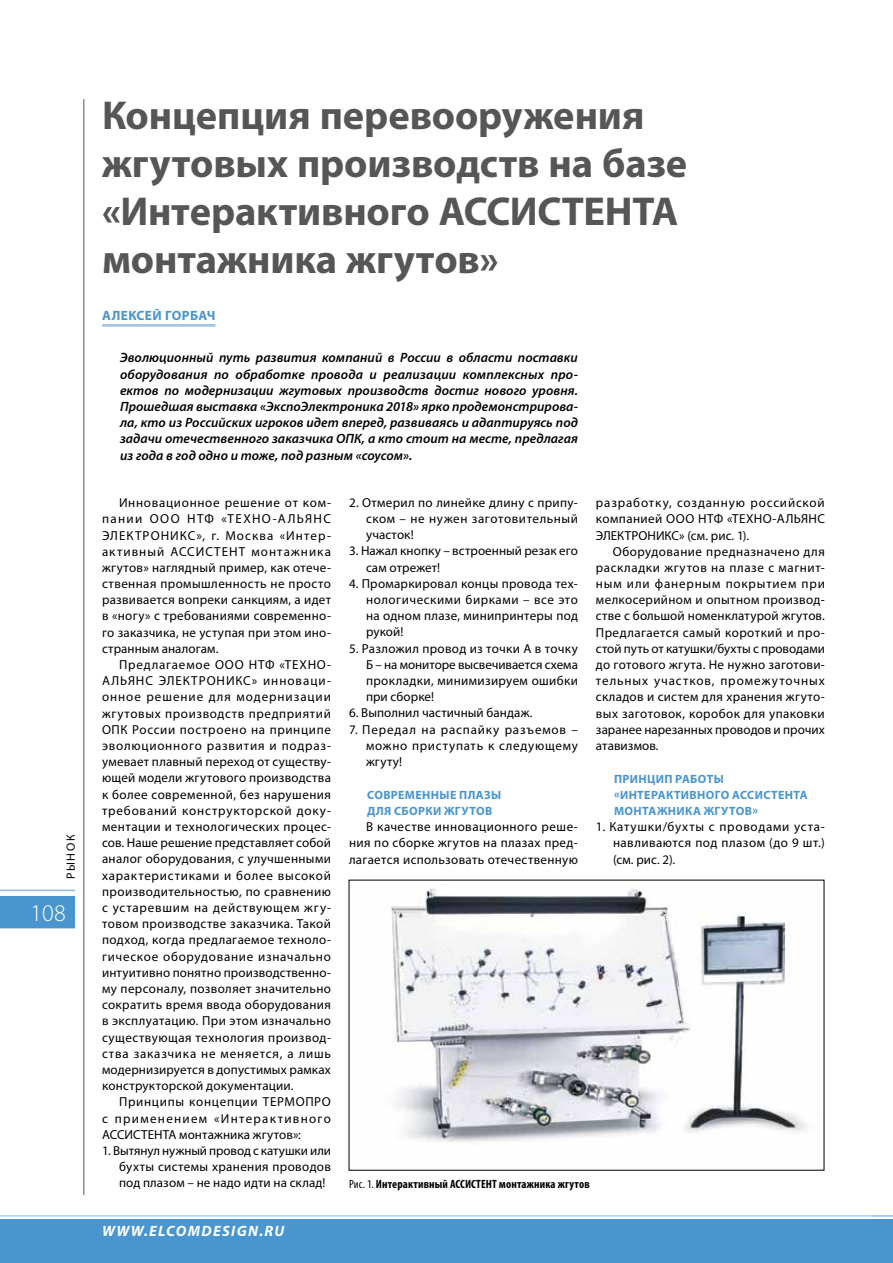
<style>
.page{position:relative;width:893px;height:1263px;background:#fff}
.page>*{position:absolute;margin:0;border:0;box-sizing:border-box;transform-origin:0 0}
.t1{font:700 40.5px/48px "Myriad Pro";letter-spacing:-.005em;color:#565656}
.t2{font:300 24px "Myriad Pro";color:#fff}
.t3{font:italic 700 15px "Myriad Pro";letter-spacing:.09em;color:#fff}
.t4{font:italic 600 13.5px/16.2px "Myriad Pro";letter-spacing:.005em;color:#000;text-align:justify}
.t5{font:700 13.5px "Myriad Pro";letter-spacing:.04em;color:#4995cf}
.t6{font:13.05px/16.2px "Myriad Pro";letter-spacing:.02em;color:#000;text-align:justify}
.t7{font:700 12px/16.2px "Myriad Pro";letter-spacing:.1em;color:#4995cf}
.t8{font:700 condensed 12px "Myriad Pro";letter-spacing:.01em;color:#000}
.t9{font:700 12px/16.2px "Myriad Pro";letter-spacing:.135em;color:#4995cf}
.t10{font:700 12px "Myriad Pro";letter-spacing:.03em;color:#4995cf}
.t11{font:12px "Myriad Pro";letter-spacing:.14em;color:#000}
.s1{font-weight:400}
</style>
<div class="page">
<hr style="left:84px;top:99px;width:1px;height:1096px;background:#565656">
<div style="left:0;top:896px;width:75px;height:32px;background:#4995cf"></div>
<hr style="left:0;top:890px;width:75px;height:1px;background:#98bae2">
<hr style="left:0;top:1215px;width:893px;height:1px;background:#98bae2">
<div style="left:0;top:1220px;width:893px;height:43px;background:#4995cf"></div>
<hr style="left:102px;top:324px;width:113px;height:1px;background:#78a9d9">
<hr style="left:102px;top:326px;width:113px;height:1px;background:#78a9d9">
<img style="left:390px;top:887px;width:417px;height:255px">
<p class="t11" style="left:63px;top:879px;width:46px;rotate:-90deg">РЫНОК</p>
<h2 class="t2" style="left:31px;top:899px;width:37px">108</h2>
<h1 class="t1" style="left:102px;top:90px;width:587px">Концепция перевооружения жгутовых производств на базе «Интерактивного АССИСТЕНТА монтажника жгутов»</h1>
<p class="t5" style="left:102px;top:306px;width:28px">Алексе</p>
<p class="t5" style="left:153px;top:306px;width:64px">й Горбач</p>
<p class="t4" style="left:120px;top:349px;width:459px">Эволюционный путь развития компаний в России в области поставки оборудования по обработке провода и реализации комплексных про&shy;ектов по модернизации жгутовых производств достиг нового уровня.<br>Прошедшая выставка «ЭкспоЭлектроника 2018» ярко продемонстрирова&shy;ла, кто из Российских игроков идет вперед, развиваясь и адаптируясь под задачи отечественного заказчика ОПК, а кто стоит на месте, предлагая из года в год одно и тоже, под разным «соусом».</p>
<p class="t6" style="left:102px;top:494px;width:230px;text-indent:17px">Инновационное решение от ком&shy;пании ООО НТФ «ТЕХНО-АЛЬЯНС ЭЛЕКТРОНИКС», г. Москва «Интер&shy;активный АССИСТЕНТ монтажника жгутов» наглядный пример, как отече&shy;ственная промышленность не просто развивается вопреки санкциям, а идет в «ногу» с требованиями современно&shy;го заказчика, не уступая при этом ино&shy;странным аналогам.</p>
<p class="t6" style="left:102px;top:656px;width:231px;text-indent:17px">Предлагаемое ООО НТФ «ТЕХНО-АЛЬЯНС ЭЛЕКТРОНИКС» инноваци&shy;онное решение для модернизации жгутовых производств предприятий ОПК России построено на принципе эволюционного развития и подраз&shy;умевает плавный переход от существу&shy;ющей модели жгутового производства к более современной, без нарушения требований конструкторской доку&shy;ментации и технологических процес&shy;сов. Наше решение представляет собой аналог оборудования, с улучшенными характеристиками и более высокой производительностью, по сравнению с устаревшим на действующем жгу&shy;товом производстве заказчика. Такой подход, когда предлагаемое техноло&shy;гическое оборудование изначально интуитивно понятно производственно&shy;му персоналу, позволяет значительно сократить время ввода оборудования в эксплуатацию. При этом изначально существующая технология производ&shy;ства заказчика не меняется, а лишь модернизируется в допустимых рамках конструкторской документации.</p>
<p class="t6" style="left:102px;top:1094px;width:230px;text-indent:17px">Принципы концепции ТЕРМОПРО с применением «Интерактивного АССИСТЕНТА монтажника жгутов»:</p>
<p class="t6" style="left:119px;top:1142px;width:213px;text-indent:-17px">1. Вытянул нужный провод с катушки или бухты системы хранения проводов под плазом – не надо идти на склад!</p>
<p class="t6" style="left:596px;top:494px;width:230px">разработку, созданную российской компанией ООО НТФ «ТЕХНО-АЛЬЯНС ЭЛЕКТРОНИКС» (см. рис. 1).</p>
<p class="t6" style="left:596px;top:543px;width:230px;text-indent:17px">Оборудование предназначено для раскладки жгутов на плазе с магнит&shy;ным или фанерным покрытием при мелкосерийном и опытном производ&shy;стве с большой номенклатурой жгутов.<br>Предлагается самый короткий и про&shy;стой путь от катушки/бухты с проводами до готового жгута. Не нужно заготови&shy;тельных участков, промежуточных складов и систем для хранения жгуто&shy;вых заготовок, коробок для упаковки заранее нарезанных проводов и прочих атавизмов.</p>
<p class="t7" style="left:614px;top:770px;width:111px">Прин цип работы «Инте</p>
<p class="t6" style="left:366px;top:494px;width:213px;text-indent:-17px">2. Отмерил по линейке длину с припу&shy;ском – не нужен заготовительный участок!</p>
<p class="t6" style="left:366px;top:543px;width:213px;text-indent:-17px">3. Нажал кнопку – встроенный резак его сам отрежет!</p>
<p class="t6" style="left:366px;top:575px;width:213px;text-indent:-17px">4. Промаркировал концы провода тех&shy;нологическими бирками – все это на одном плазе, минипринтеры под рукой!</p>
<p class="t6" style="left:366px;top:640px;width:213px;text-indent:-17px">5. Разложил провод из точки А в точку Б – на мониторе высвечивается схема прокладки, минимизируем ошибки при сборке!</p>
<p class="t6" style="left:349px;top:705px;width:185px">6. Выполнил частичный бандаж.</p>
<p class="t6" style="left:366px;top:721px;width:213px;text-indent:-17px">7. Передал на распайку разъемов – можно приступать к следующему жгуту!</p>
<p class="t7" style="left:367px;top:786px;width:57px">Современн</p>
<p class="t9" style="left:367px;top:786px;width:136px;text-indent:72px">ые плазы для сборки жгутов</p>
<p class="t6" style="left:349px;top:818px;width:230px;text-indent:17px">В качестве инновационного реше&shy;ния по сборке жгутов на плазах пред&shy;лагается использовать отечественную</p>
<p class="t7" style="left:651px;top:786px;width:16px">ракти</p>
<p class="t10" style="left:690px;top:787px;width:119px">вного АССИСТЕНТА</p>
<p class="t7" style="left:614px;top:802px;width:28px">монта</p>
<p class="t7" style="left:657px;top:802px;width:20px">жника</p>
<p class="t7" style="left:704px;top:802px;width:56px">жгутов»</p>
<p class="t6" style="left:613px;top:818px;width:213px;text-indent:-17px">1. Катушки/бухты с проводами уста&shy;навливаются под плазом (до 9 шт.) (см. рис. 2).</p>
<p class="t8" style="left:349px;top:1177px;width:242px"><span class="s1">Рис. 1.</span> Интерактивный АССИСТЕНТ монтажника жгутов</p>
<p class="t3" style="left:102px;top:1221px;width:184px">WWW.ELCOMDESIGN.RU</p>
</div>
